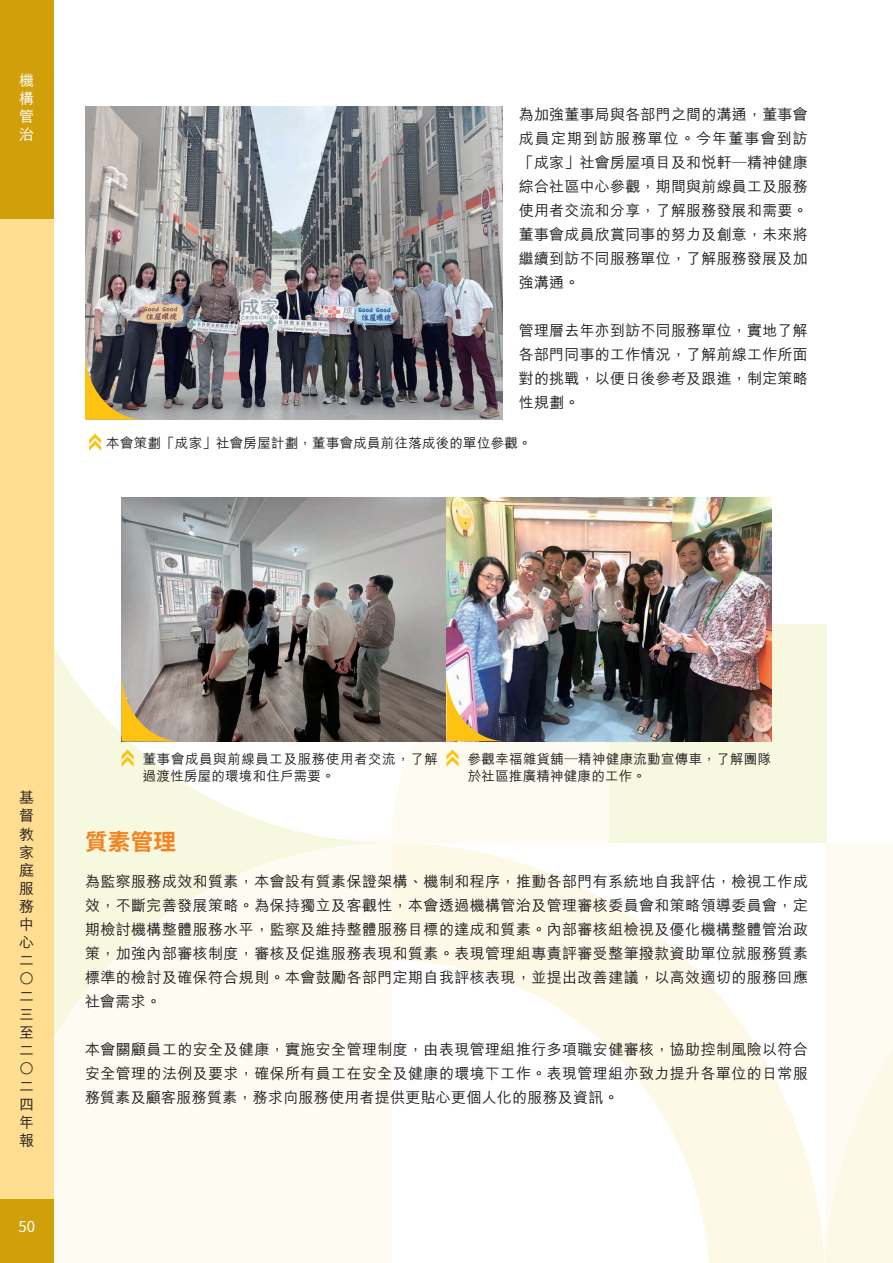
<style>
.page{position:relative;width:893px;height:1263px;background:#fff}
.page>*{position:absolute;margin:0;border:0;box-sizing:border-box;transform-origin:0 0}
.t1{font:700 22.5px "Noto Sans TC";color:#f58220}
.t2{font:500 15px/18px "M Hei HK";letter-spacing:.015em;color:#231f20;text-align:justify}
.t3{font:500 15px/18px "M Hei HK";color:#fff;text-align:justify}
.t4{font:15px "Noto Sans CJ Ksc";color:#fff}
.t5{font:500 13.5px/17.2px "M Hei HK";letter-spacing:.015em;color:#231f20}
.t6{font:500 13.5px/17.2px "M Hei HK";letter-spacing:.045em;color:#231f20}
</style>
<div class="page">
<div style="left:609px;top:624px;width:218px;height:219px;background:#f6f9df"></div>
<div style="left:391px;top:741px;width:218px;height:102px;background:#fefbf2"></div>
<svg style="left:825px;top:843px;width:68px;height:420px"></svg>
<div style="left:0;top:839px;width:391px;height:424px;background:#fefbf2"></div>
<svg style="left:54px;top:497px;width:337px;height:540px"></svg>
<svg style="left:391px;top:843px;width:433px;height:420px;fill:#fef8e6"></svg>
<svg style="left:391px;top:960px;width:318px;height:303px"></svg>
<div style="left:0;top:0;width:54px;height:1263px;background:#ffdd91"></div>
<div style="left:0;top:0;width:54px;height:219px;background:#d09f0a"></div>
<div style="left:0;top:1199px;width:54px;height:64px;background:#d09f0a"></div>
<img style="left:122px;top:497px;width:649px;height:244px">
<img style="left:85px;top:106px;width:418px;height:314px">
<svg style="left:89px;top:434px;width:12px;height:17px"></svg>
<svg style="left:122px;top:749px;width:12px;height:18px"></svg>
<svg style="left:446px;top:749px;width:12px;height:18px"></svg>
<svg style="left:85px;top:350px;width:59px;height:70px;background:#695c3d"></svg>
<svg style="left:122px;top:671px;width:59px;height:70px;background:#b9a47d"></svg>
<img style="left:446px;top:671px;width:60px;height:70px">
<p class="t3" style="left:19px;top:71px;width:16px">機構管治</p>
<p class="t2" style="left:519px;top:101px;width:291px;line-height:24px">為加強董事局與各部門之間的溝通，董事會成員定期到訪服務單位。今年董事會到訪「成家」社會房屋項目及和悅軒—精神健康綜合社區中心參觀，期間與前線員工及服務使用者交流和分享，了解服務發展和需要。董事會成員欣賞同事的努力及創意，未來將繼續到訪不同服務單位，了解服務發展及加強溝通。</p>
<p class="t2" style="left:519px;top:317px;width:291px;line-height:24px">管理層去年亦到訪不同服務單位，實地了解各部門同事的工作情況，了解前線工作所面對的挑戰，以便日後參考及跟進，制定策略性規劃。</p>
<p class="t5" style="left:106px;top:433px;width:427px">本會策劃「成家」社會房屋計劃，董事會成員前往落成後的單位參觀。</p>
<p class="t2" style="left:19px;top:788px;width:16px">基督教家庭服務中心二○二三至二○二四年報</p>
<p class="t4" style="left:19px;top:1218px;width:18px">50</p>
<p class="t6" style="left:143px;top:749px;width:297px">董事會成員與前線員工及服務使用者交流，了解過渡性房屋的環境和住戶需要。</p>
<p class="t5" style="left:468px;top:749px;width:305px">參觀幸福雜貨舖—精神健康流動宣傳車，了解團隊於社區推廣精神健康的工作。</p>
<h1 class="t1" style="left:85px;top:829px;width:92px">質素管理</h1>
<p class="t2" style="left:85px;top:869px;width:724px;line-height:24px">為監察服務成效和質素，本會設有質素保證架構、機制和程序，推動各部門有系統地自我評估，檢視工作成效，不斷完善發展策略。為保持獨立及客觀性，本會透過機構管治及管理審核委員會和策略領導委員會，定期檢討機構整體服務水平，監察及維持整體服務目標的達成和質素。內部審核組檢視及優化機構整體管治政策，加強內部審核制度，審核及促進服務表現和質素。表現管理組專責評審受整筆撥款資助單位就服務質素標準的檢討及確保符合規則。本會鼓勵各部門定期自我評核表現，並提出改善建議，以高效適切的服務回應社會需求。</p>
<p class="t2" style="left:85px;top:1037px;width:724px;line-height:24px">本會關顧員工的安全及健康，實施安全管理制度，由表現管理組推行多項職安健審核，協助控制風險以符合安全管理的法例及要求，確保所有員工在安全及健康的環境下工作。表現管理組亦致力提升各單位的日常服務質素及顧客服務質素，務求向服務使用者提供更貼心更個人化的服務及資訊。</p>
</div>
